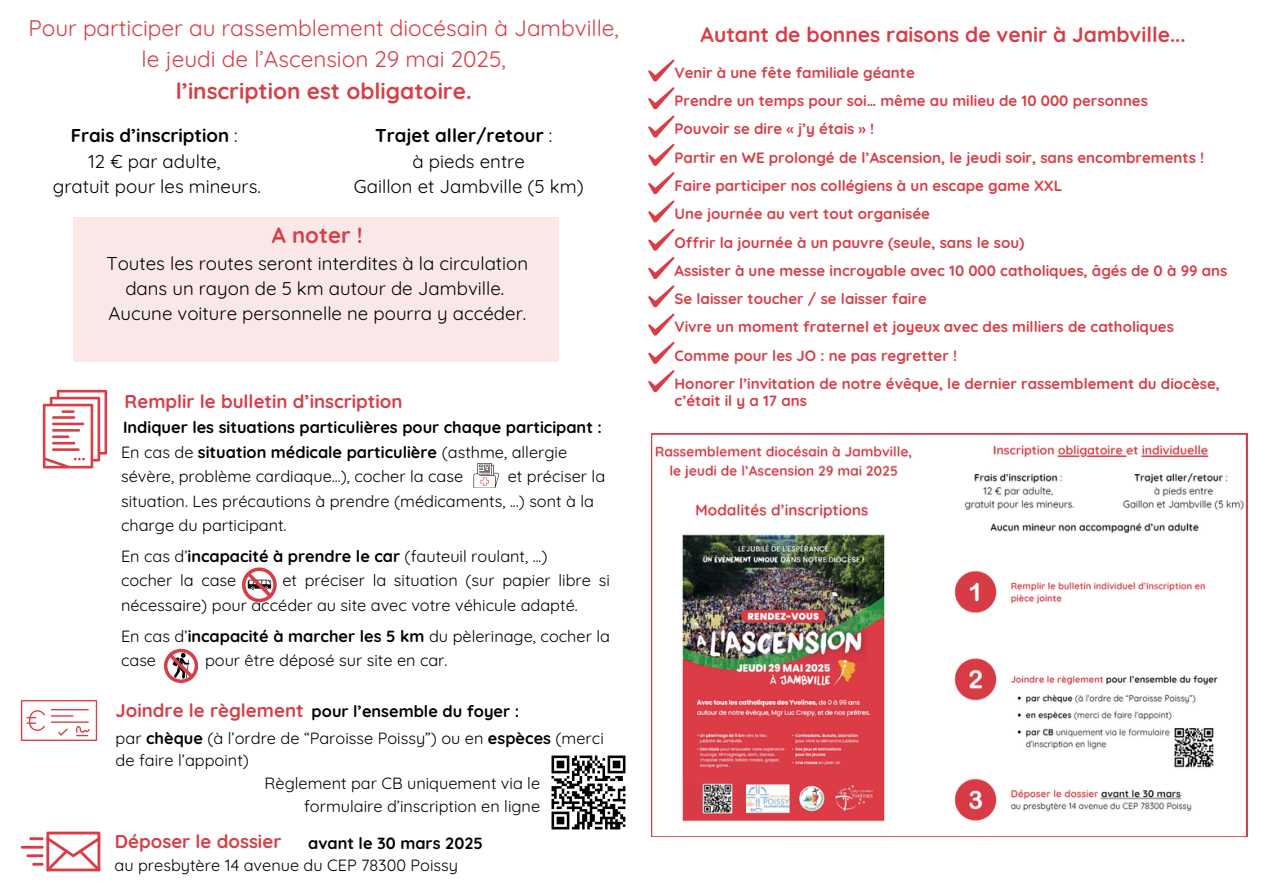
<style>
.page{position:relative;width:1263px;height:894px;background:#fff}
.page>*{position:absolute;margin:0;border:0;box-sizing:border-box;transform-origin:0 0}
.t1{font:22.5px/31.5px "Quicksand";color:#d93e47;text-align:center}
.t2{font:700 22.05px "Quicksand";color:#d93e47}
.t3{font:700 21px "Quicksand";color:#d93e47}
.t4{font:18.6px/25.2px "Quicksand";color:#000;text-align:center}
.t5{font:700 18.6px "Quicksand";color:#d93e47}
.t6{font:16.2px/24.5px "Quicksand";color:#000}
.t7{font:700 16.2px "Quicksand";color:#000}
.t8{font:700 15px/16.8px "Quicksand";color:#d93e47}
.s1{font-weight:700}
</style>
<div class="page">
<img style="left:651px;top:433px;width:596px;height:403px">
<svg style="left:648px;top:59px;width:26px;height:79px"></svg>
<svg style="left:648px;top:144px;width:26px;height:22px"></svg>
<svg style="left:648px;top:200px;width:26px;height:51px"></svg>
<svg style="left:648px;top:172px;width:26px;height:22px"></svg>
<svg style="left:648px;top:257px;width:26px;height:22px"></svg>
<svg style="left:648px;top:285px;width:26px;height:22px"></svg>
<svg style="left:648px;top:313px;width:26px;height:51px"></svg>
<svg style="left:648px;top:370px;width:26px;height:22px"></svg>
<svg style="left:43px;top:390px;width:64px;height:78px"></svg>
<svg style="left:164px;top:648px;width:34px;height:34px"></svg>
<svg style="left:242px;top:567px;width:35px;height:35px"></svg>
<svg style="left:474px;top:463px;width:25px;height:24px"></svg>
<svg style="left:21px;top:831px;width:79px;height:39px"></svg>
<div style="left:74px;top:217px;width:485px;height:145px;background:#fae8e9"></div>
<svg style="left:21px;top:700px;width:76px;height:40px"></svg>
<img style="left:551px;top:755px;width:75px;height:75px">
<h3 class="t1" style="left:28px;top:12px;width:592px">Pour participer au rassemblement diocésain à Jambville, le jeudi de l’Ascension 29 mai 2025,<br><span class="s1">l’inscription est obligatoire.</span></h3>
<h5 class="t4" style="left:53px;top:123px;width:210px"><span class="s1">Frais d’inscription</span> :<br>12 € par adulte,<br>gratuit pour les mineurs.</h5>
<p class="t4" style="left:354px;top:123px;width:231px"><span class="s1">Trajet aller/retour</span> :<br>à pieds entre<br>Gaillon et Jambville (5 km)</p>
<p class="t2" style="left:272px;top:220px;width:92px">A noter !</p>
<h5 class="t4" style="left:106px;top:250px;width:423px">Toutes les routes seront interdites à la circulation dans un rayon de 5 km autour de Jambville.<br>Aucune voiture personnelle ne pourra y accéder.</h5>
<p class="t5" style="left:125px;top:389px;width:279px">Remplir le bulletin d’inscription</p>
<p class="t7" style="left:123px;top:417px;width:480px">Indiquer les situations particulières pour chaque participant :</p>
<p class="t6" style="left:121px;top:439px;width:448px">En cas de <span class="s1">situation médicale particulière</span> (asthme, allergie sévère, problème cardiaque...), cocher la case</p>
<p class="t6" style="left:121px;top:464px;width:486px;text-indent:387px">et préciser la situation. Les précautions à prendre (médicaments, ...) sont à la charge du participant.</p>
<p class="t6" style="left:121px;top:543px;width:428px">En cas d’<span class="s1">incapacité à prendre le car</span> (fauteuil roulant, ...)</p>
<p class="t6" style="left:121px;top:568px;width:117px">cocher la case</p>
<p class="t6" style="left:121px;top:568px;width:490px;text-indent:161px">et préciser la situation (sur papier libre si nécessaire) pour accéder au site avec votre véhicule adapté.</p>
<p class="t6" style="left:121px;top:623px;width:490px">En cas d’<span class="s1">incapacité à marcher les 5 km</span> du pèlerinage, cocher la case</p>
<p class="t6" style="left:205px;top:647px;width:244px">pour être déposé sur site en car.</p>
<p class="t5" style="left:116px;top:697px;width:190px">Joindre le règlement</p>
<h5 class="t7" style="left:312px;top:700px;width:209px">pour l’ensemble du foyer :</h5>
<h1 class="t6" style="left:116px;top:726px;width:490px;line-height:22.6px">par <span class="s1">chèque</span> (à l’ordre de “Paroisse Poissy”) ou en <span class="s1">espèces</span> (merci de faire l’appoint)</h1>
<p class="t6" style="left:265px;top:771px;width:277px;line-height:22.6px;text-align:right">Règlement par CB uniquement via le formulaire d’inscription en ligne</p>
<p class="t5" style="left:115px;top:829px;width:168px">Déposer le dossier</p>
<h3 class="t7" style="left:308px;top:832px;width:176px">avant le 30 mars 2025</h3>
<p class="t6" style="left:115px;top:852px;width:345px">au presbytère 14 avenue du CEP 78300 Poissy</p>
<h2 class="t3" style="left:701px;top:21px;width:487px">Autant de bonnes raisons de venir à Jambville...</h2>
<h4 class="t8" style="left:674px;top:64px;width:242px">Venir à une fête familiale géante</h4>
<h4 class="t8" style="left:674px;top:92px;width:475px">Prendre un temps pour soi… même au milieu de 10 000 personnes</h4>
<h1 class="t8" style="left:674px;top:120px;width:201px">Pouvoir se dire « j’y étais » !</h1>
<h4 class="t8" style="left:674px;top:148px;width:531px">Partir en WE prolongé de l’Ascension, le jeudi soir, sans encombrements !</h4>
<h5 class="t8" style="left:674px;top:177px;width:389px">Faire participer nos collégiens à un escape game XXL</h5>
<h3 class="t8" style="left:674px;top:205px;width:257px">Une journée au vert tout organisée</h3>
<p class="t8" style="left:674px;top:233px;width:351px">Offrir la journée à un pauvre (seule, sans le sou)</p>
<p class="t8" style="left:674px;top:262px;width:554px">Assister à une messe incroyable avec 10 000 catholiques, âgés de 0 à 99 ans</p>
<p class="t8" style="left:674px;top:290px;width:254px">Se laisser toucher / se laisser faire</p>
<p class="t8" style="left:674px;top:318px;width:501px">Vivre un moment fraternel et joyeux avec des milliers de catholiques</p>
<p class="t8" style="left:674px;top:346px;width:284px">Comme pour les JO : ne pas regretter !</p>
<p class="t8" style="left:674px;top:375px;width:547px">Honorer l’invitation de notre évêque, le dernier rassemblement du diocèse, c’était il y a 17 ans</p>
</div>
